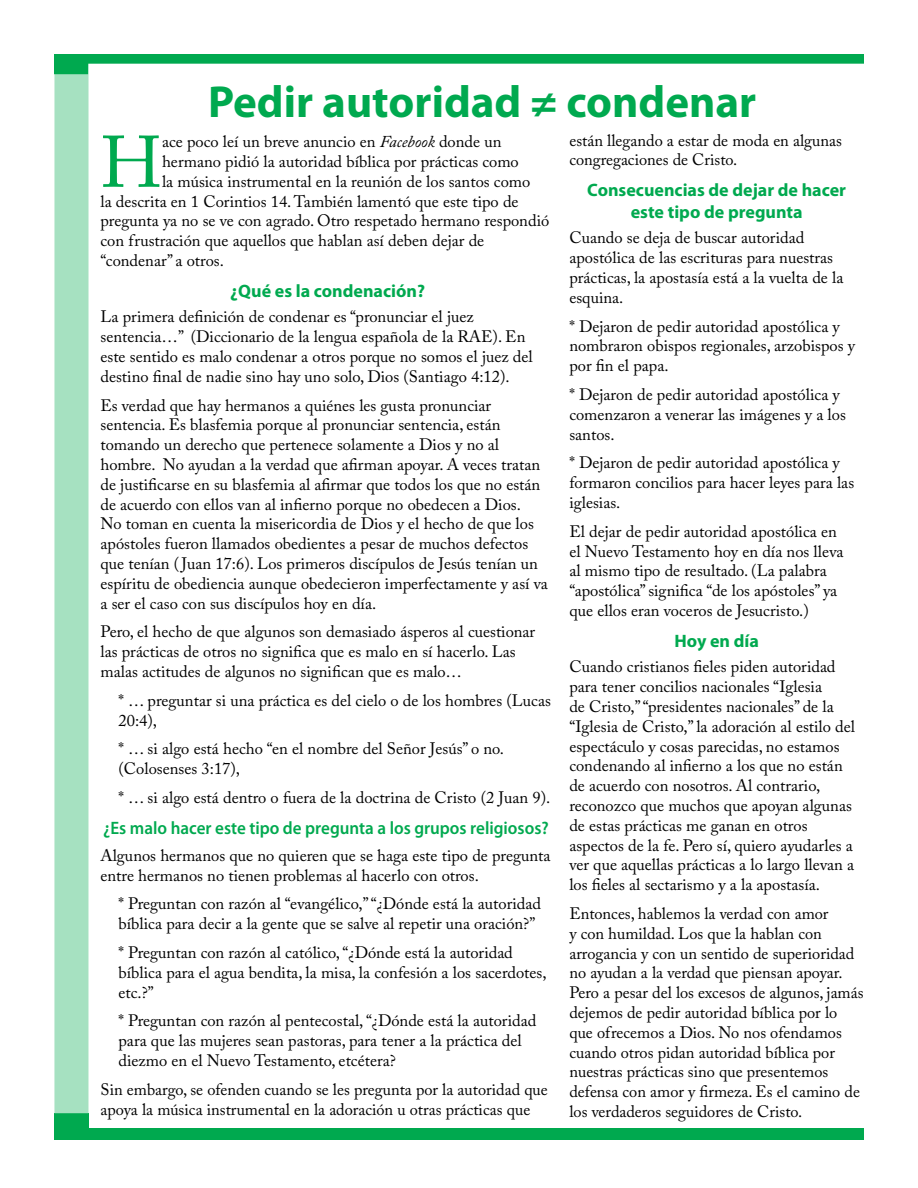
<style>
.page{position:relative;width:918px;height:1188px;background:#fff}
.page>*{position:absolute;margin:0;border:0;box-sizing:border-box;transform-origin:0 0}
.t1{font:72.15px "Adobe Caslon Pro";color:#00a94f}
.t2{font:700 45px "Myriad Pro";color:#00a94f}
.t3{font:700 18px/21.6px "Myriad Pro";color:#00a94f;text-align:center}
.t4{font:600 18px "Myriad Pro";color:#00a94f;scale:.95 1}
.t5{font:16.5px/19.8px "Adobe Caslon Pro";color:#000}
.s1{font-style:italic}
</style>
<div class="page">
<div style="left:54px;top:1113px;width:34px;height:16px;background:#00a94f"></div>
<div style="left:54px;top:1128px;width:810px;height:12px;background:#00a94f"></div>
<div style="left:54px;top:56px;width:35px;height:1057px;background:#a6e1c1"></div>
<svg style="left:54px;top:54px;width:810px;height:20px"></svg>
<h2 class="t2" style="left:208px;top:72px;width:550px">Pedir autoridad ≠ condenar</h2>
<h1 class="t1" style="left:100px;top:120px;width:63px">H</h1>
<p class="t5" style="left:162px;top:132px;width:341px">ace poco leí un breve anuncio en <span class="s1">Facebook</span> donde un</p>
<p class="t5" style="left:162px;top:151px;width:358px">hermano pidió la autoridad bíblica por prácticas como</p>
<p class="t5" style="left:162px;top:171px;width:370px">la música instrumental en la reunión de los santos como</p>
<p class="t5" style="left:101px;top:191px;width:420px">la descrita en 1 Corintios 14.También lamentó que este tipo de</p>
<p class="t5" style="left:101px;top:211px;width:450px">pregunta ya no se ve con agrado. Otro respetado hermano respondió</p>
<p class="t5" style="left:101px;top:231px;width:385px">con frustración que aquellos que hablan así deben dejar de</p>
<p class="t5" style="left:101px;top:250px;width:125px">“condenar” a otros.</p>
<p class="t3" style="left:230px;top:279px;width:196px">¿Qué es la condenación?</p>
<p class="t5" style="left:100px;top:307px;width:434px">La primera definición de condenar es “pronunciar el juez sentencia…” (Diccionario de la lengua española de la RAE). En este sentido es malo condenar a otros porque no somos el juez del destino final de nadie sino hay uno solo, Dios (Santiago 4:12).</p>
<p class="t5" style="left:101px;top:395px;width:449px">Es verdad que hay hermanos a quiénes les gusta pronunciar sentencia. Es blasfemia porque al pronunciar sentencia, están tomando un derecho que pertenece solamente a Dios y no al hombre. No ayudan a la verdad que afirman apoyar. A veces tratan de justificarse en su blasfemia al afirmar que todos los que no están de acuerdo con ellos van al infierno porque no obedecen a Dios.<br>No toman en cuenta la misericordia de Dios y el hecho de que los apóstoles fueron llamados obedientes a pesar de muchos defectos que tenían ( Juan 17:6). Los primeros discípulos de Jesús tenían un espíritu de obediencia aunque obedecieron imperfectamente y así va a ser el caso con sus discípulos hoy en día.</p>
<p class="t5" style="left:101px;top:622px;width:436px">Pero, el hecho de que algunos son demasiado ásperos al cuestionar las prácticas de otros no significa que es malo en sí hacerlo. Las malas actitudes de algunos no significan que es malo…</p>
<p class="t5" style="left:118px;top:690px;width:434px">* … preguntar si una práctica es del cielo o de los hombres (Lucas<br>20:4),</p>
<p class="t5" style="left:118px;top:739px;width:387px">* … si algo está hecho “en el nombre del Señor Jesús” o no. (Colosenses 3:17),</p>
<p class="t5" style="left:118px;top:787px;width:433px">* … si algo está dentro o fuera de la doctrina de Cristo (2 Juan 9).</p>
<p class="t4" style="left:103px;top:816px;width:471px">¿Es malo hacer este tipo de pregunta a los grupos religiosos?</p>
<p class="t5" style="left:100px;top:845px;width:452px">Algunos hermanos que no quieren que se haga este tipo de pregunta entre hermanos no tienen problemas al hacerlo con otros.</p>
<p class="t5" style="left:119px;top:894px;width:424px">* Preguntan con razón al “evangélico,”“¿Dónde está la autoridad bíblica para decir a la gente que se salve al repetir una oración?”</p>
<p class="t5" style="left:118px;top:942px;width:430px">* Preguntan con razón al católico,“¿Dónde está la autoridad bíblica para el agua bendita, la misa, la confesión a los sacerdotes, etc.?”</p>
<p class="t5" style="left:118px;top:1011px;width:419px">* Preguntan con razón al pentecostal,“¿Dónde está la autoridad para que las mujeres sean pastoras, para tener a la práctica del diezmo en el Nuevo Testamento, etcétera?</p>
<p class="t5" style="left:100px;top:1079px;width:449px">Sin embargo, se ofenden cuando se les pregunta por la autoridad que apoya la música instrumental en la adoración u otras prácticas que</p>
<p class="t5" style="left:569px;top:130px;width:274px">están llegando a estar de moda en algunas congregaciones de Cristo.</p>
<p class="t3" style="left:587px;top:179px;width:260px">Consecuencias de dejar de hacer este tipo de pregunta</p>
<p class="t5" style="left:569px;top:228px;width:276px">Cuando se deja de buscar autoridad apostólica de las escrituras para nuestras prácticas, la apostasía está a la vuelta de la esquina.</p>
<p class="t5" style="left:569px;top:316px;width:287px">* Dejaron de pedir autoridad apostólica y nombraron obispos regionales, arzobispos y por fin el papa.</p>
<p class="t5" style="left:569px;top:384px;width:278px">* Dejaron de pedir autoridad apostólica y comenzaron a venerar las imágenes y a los santos.</p>
<p class="t5" style="left:569px;top:453px;width:286px">* Dejaron de pedir autoridad apostólica y formaron concilios para hacer leyes para las iglesias.</p>
<p class="t5" style="left:569px;top:521px;width:276px">El dejar de pedir autoridad apostólica en el Nuevo Testamento hoy en día nos lleva al mismo tipo de resultado. (La palabra “apostólica”significa “de los apóstoles” ya que ellos eran voceros de Jesucristo.)</p>
<p class="t3" style="left:674px;top:629px;width:86px">Hoy en día</p>
<p class="t5" style="left:569px;top:657px;width:287px">Cuando cristianos fieles piden autoridad para tener concilios nacionales “Iglesia<br>de Cristo,”“presidentes nacionales” de la “Iglesia de Cristo,”la adoración al estilo del espectáculo y cosas parecidas, no estamos condenando al infierno a los que no están de acuerdo con nosotros. Al contrario, reconozco que muchos que apoyan algunas de estas prácticas me ganan en otros aspectos de la fe. Pero sí, quiero ayudarles a ver que aquellas prácticas a lo largo llevan a los fieles al sectarismo y a la apostasía.</p>
<p class="t5" style="left:569px;top:903px;width:296px">Entonces, hablemos la verdad con amor<br>y con humildad. Los que la hablan con arrogancia y con un sentido de superioridad no ayudan a la verdad que piensan apoyar.<br>Pero a pesar del los excesos de algunos, jamás dejemos de pedir autoridad bíblica por lo que ofrecemos a Dios. No nos ofendamos cuando otros pidan autoridad bíblica por nuestras prácticas sino que presentemos defensa con amor y firmeza. Es el camino de los verdaderos seguidores de Cristo.</p>
</div>
